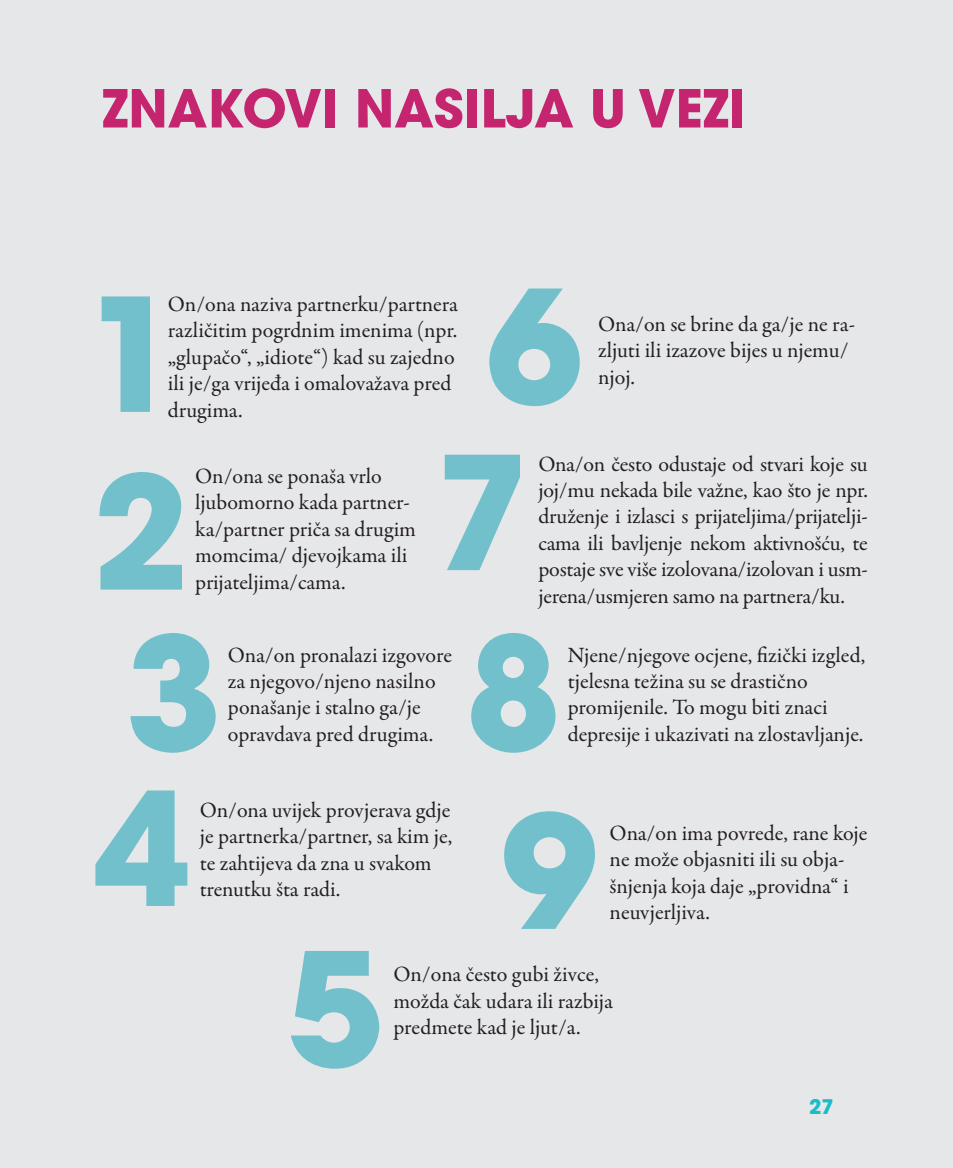
<style>
.page{position:relative;width:953px;height:1168px;background:#fff}
.page>*{position:absolute;margin:0;border:0;box-sizing:border-box;transform-origin:0 0}
.t1{font:700 156px "Avant Garde LT";color:#72c0cb}
.t2{font:700 52px "Avant Garde LT";color:#c5256f}
.t3{font:22px/26.4px "Garamond Premr Pro";letter-spacing:-.005em;color:#231f20}
.t4{font:700 20px "Avant Garde LT";color:#19bdc9}
</style>
<div class="page">
<div style="left:0;top:0;width:952px;height:1168px;background:#e6e7e9"></div>
<h2 class="t2" style="left:102px;top:75px;width:645px">ZNAKOVI NASILJA U VEZI</h2>
<h1 class="t1" style="left:85px;top:253px;width:98px">1</h1>
<p class="t3" style="left:168px;top:291px;width:291px">On/ona naziva partnerku/partnera različitim pogrdnim imenima (npr. „glupačo“, „idiote“) kad su zajedno ili je/ga vrijeđa i omalovažava pred drugima.</p>
<h1 class="t1" style="left:486px;top:245px;width:98px">6</h1>
<p class="t3" style="left:598px;top:311px;width:258px">Ona/on se brine da ga/je ne ra&shy;zljuti ili izazove bijes u njemu/ njoj.</p>
<h1 class="t1" style="left:434px;top:411px;width:98px">7</h1>
<p class="t3" style="left:538px;top:451px;width:331px;text-align:justify">Ona/on često odustaje od stvari koje su joj/mu nekada bile važne, kao što je npr. druženje i izlasci s prijateljima/prijatelji&shy;cama ili bavljenje nekom aktivnošću, te postaje sve više izolovana/izolovan i usm&shy;jerena/usmjeren samo na partnera/ku.</p>
<h1 class="t1" style="left:465px;top:592px;width:98px">8</h1>
<h1 class="t1" style="left:93px;top:431px;width:98px">2</h1>
<p class="t3" style="left:195px;top:463px;width:222px">On/ona se ponaša vrlo ljubomorno kada partner&shy;ka/partner priča sa drugim momcima/ djevojkama ili prijateljima/cama.</p>
<h1 class="t1" style="left:125px;top:592px;width:98px">3</h1>
<p class="t3" style="left:228px;top:642px;width:226px">Ona/on pronalazi izgovore za njegovo/njeno nasilno ponašanje i stalno ga/je opravdava pred drugima.</p>
<p class="t3" style="left:567px;top:642px;width:299px">Njene/njegove ocjene, fizički izgled, tjelesna težina su se drastično promijenile. To mogu biti znaci depresije i ukazivati na zlostavljanje.</p>
<h1 class="t1" style="left:93px;top:747px;width:98px">4</h1>
<p class="t3" style="left:200px;top:797px;width:254px">On/ona uvijek provjerava gdje je partnerka/partner, sa kim je, te zahtijeva da zna u svakom trenutku šta radi.</p>
<h1 class="t1" style="left:501px;top:770px;width:98px">9</h1>
<p class="t3" style="left:609px;top:820px;width:259px">Ona/on ima povrede, rane koje ne može objasniti ili su obja&shy;šnjenja koja daje „providna“ i neuvjerljiva.</p>
<h1 class="t1" style="left:287px;top:908px;width:98px">5</h1>
<p class="t3" style="left:393px;top:962px;width:221px">On/ona često gubi živce, možda čak udara ili razbija predmete kad je ljut/a.</p>
<p class="t4" style="left:809px;top:1093px;width:26px">27</p>
</div>
